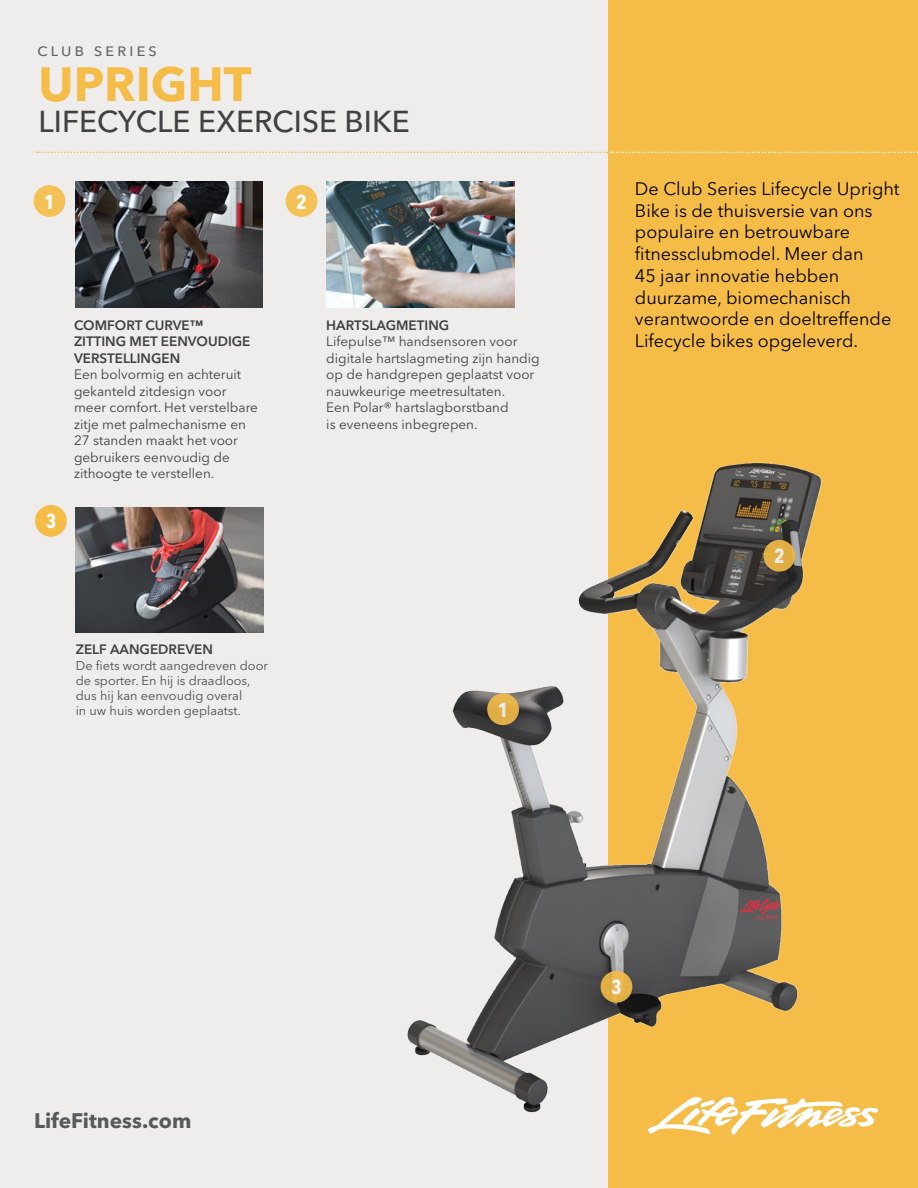
<style>
.page{position:relative;width:918px;height:1188px;background:#eeedec}
.page>*{position:absolute;margin:0;border:0;box-sizing:border-box;transform-origin:0 0}
.t1{font:700 47.7px "Avenir Next LT Pro";color:#f5bd47}
.t2{font:500 30px "Avenir Next LT Pro";color:#414042}
.t3{font:700 20.85px "Avenir Next LT Pro";color:#58595b}
.t4{font:700 condensed 20.1px "Avenir Next LT Pro";color:#fff}
.t5{font:18px/21.8px "Avenir Next LT Pro";color:#000}
.t6{font:13.5px/16.5px "Avenir Next LT Pro";color:#414042}
.t7{font:600 13.5px/16.5px "Avenir Next LT Pro";color:#414042}
.t8{font:500 13.5px "Avenir Next LT Pro";letter-spacing:.225em;color:#636466;scale:1.07 1}
.t9{font:12.75px/15.3px "Avenir Next LT Pro";color:#4d4d4f}
</style>
<div class="page">
<div style="left:608px;top:0;width:310px;height:1188px;background:#f5bd47"></div>
<svg style="left:37px;top:152px;width:881px;height:1px"></svg>
<img style="left:76px;top:507px;width:188px;height:126px">
<div style="left:35px;top:505px;width:32px;height:32px;background:#f5bd47;border-radius:50%"></div>
<svg style="left:648px;top:1124px;width:225px;height:12px"></svg>
<img style="left:75px;top:181px;width:187px;height:126px">
<img style="left:407px;top:462px;width:472px;height:662px">
<img style="left:326px;top:181px;width:188px;height:126px">
<div style="left:487px;top:693px;width:32px;height:32px;background:#e1af45;border-radius:50%"></div>
<div style="left:763px;top:540px;width:32px;height:32px;background:#e0ae44;border-radius:50%"></div>
<div style="left:601px;top:971px;width:31px;height:32px;background:#e3b147;border-radius:50%"></div>
<div style="left:34px;top:185px;width:31px;height:32px;background:#f4c157;border-radius:50%"></div>
<div style="left:286px;top:185px;width:31px;height:32px;background:#f4c157;border-radius:50%"></div>
<p class="t8" style="left:38px;top:44px;width:113px">CLUB SERIES</p>
<h1 class="t1" style="left:39px;top:55px;width:215px">UPRIGHT</h1>
<h2 class="t2" style="left:39px;top:103px;width:373px">LIFECYCLE EXERCISE BIKE</h2>
<h3 class="t4" style="left:44px;top:189px;width:12px">1</h3>
<h3 class="t4" style="left:296px;top:189px;width:12px">2</h3>
<h3 class="t4" style="left:46px;top:509px;width:12px">3</h3>
<p class="t7" style="left:74px;top:317px;width:178px">COMFORT CURVE™<br>ZITTING MET EENVOUDIGE<br>VERSTELLINGEN</p>
<p class="t6" style="left:74px;top:366px;width:185px">Een bolvormig en achteruit gekanteld zitdesign voor meer comfort. Het verstelbare zitje met palmechanisme en<br>27 standen maakt het voor gebruikers eenvoudig de zithoogte te verstellen.</p>
<p class="t7" style="left:326px;top:317px;width:124px">HARTSLAGMETING</p>
<p class="t6" style="left:326px;top:333px;width:215px">Lifepulse™ handsensoren voor digitale hartslagmeting zijn handig op de handgrepen geplaatst voor nauwkeurige meetresultaten.<br>Een Polar® hartslagborstband<br>is eveneens inbegrepen.</p>
<p class="t7" style="left:76px;top:641px;width:139px">ZELF AANGEDREVEN</p>
<p class="t9" style="left:76px;top:658px;width:194px">De fiets wordt aangedreven door de sporter. En hij is draadloos, dus hij kan eenvoudig overal<br>in uw huis worden geplaatst.</p>
<h3 class="t4" style="left:498px;top:697px;width:12px">1</h3>
<h3 class="t5" style="left:635px;top:178px;width:266px">De Club Series Lifecycle Upright<br>Bike is de thuisversie van ons populaire en betrouwbare fitnessclubmodel. Meer dan<br>45 jaar innovatie hebben duurzame, biomechanisch verantwoorde en doeltreffende<br>Lifecycle bikes opgeleverd.</h3>
<h3 class="t4" style="left:774px;top:544px;width:12px">2</h3>
<h3 class="t3" style="left:34px;top:1108px;width:159px">LifeFitness.com</h3>
<h3 class="t4" style="left:611px;top:975px;width:12px">3</h3>
</div>
